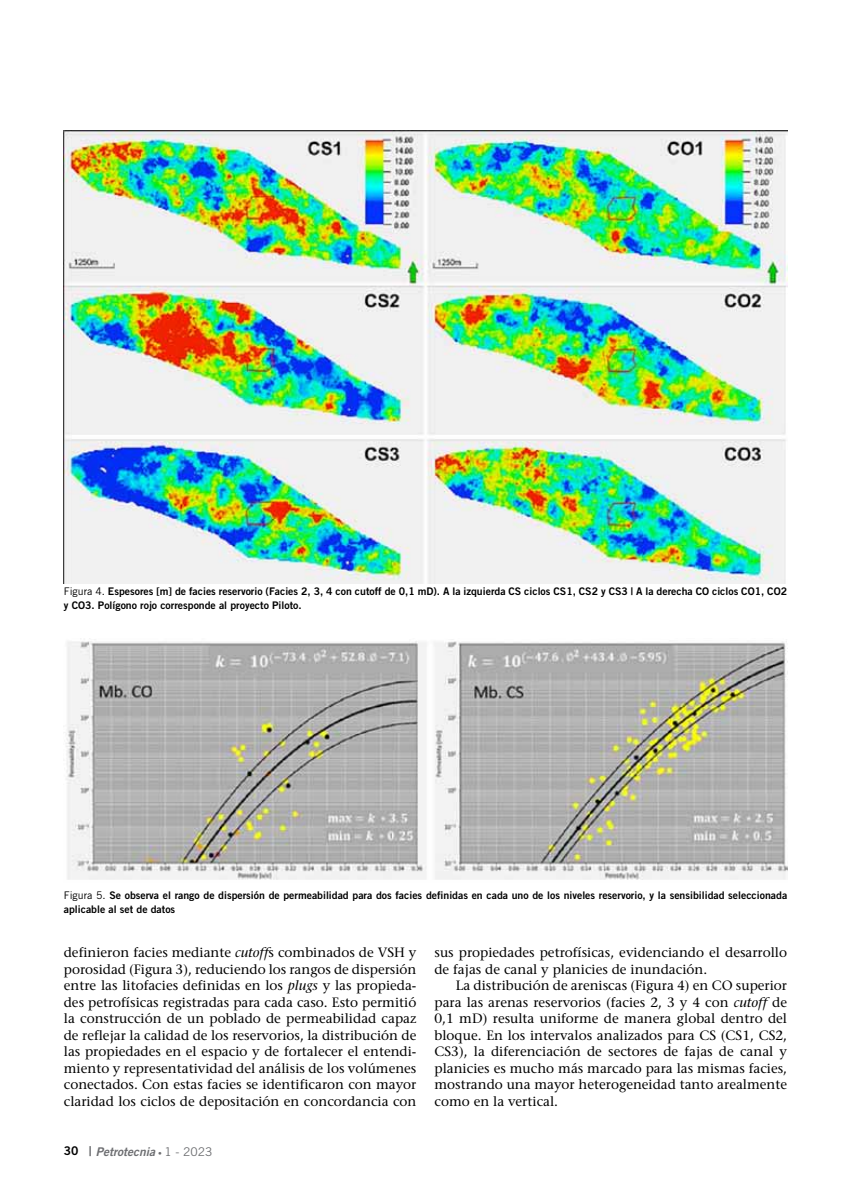
<style>
.page{position:relative;width:851px;height:1191px;background:#fff}
.page>*{position:absolute;margin:0;border:0;box-sizing:border-box;transform-origin:0 0}
.t1{font:13.5px/16.5px "Stone Serif";color:#000;text-align:justify}
.t2{font:italic 12px "Trade Gothic Bold Two";color:#6d6e71}
.t3{font:10.5px/13.5px "Trade Gothic Bold Two";color:#000}
.s1{font-family:"Trade Gothic"}
.s2{font-style:italic}
.s3{font-style:normal;color:#000}
.s4{font-style:normal;font-size:13.5px}
.s5{font-style:normal;font-size:7.5px}
.s6{font-family:"Trade Gothic";font-style:normal}
</style>
<div class="page">
<img style="left:66px;top:638px;width:721px;height:242px">
<img style="left:64px;top:130px;width:723px;height:453px">
<p class="t3" style="left:64px;top:584px;width:724px"><span class="s1">Figura 4.</span> Espesores [m] de facies reservorio (Facies 2, 3, 4 con cutoff de 0,1 mD). A la izquierda CS ciclos CS1, CS2 y CS3 | A la derecha CO ciclos CO1, CO2 y CO3. Polígono rojo corresponde al proyecto Piloto.</p>
<p class="t3" style="left:64px;top:888px;width:724px"><span class="s1">Figura 5.</span> Se observa el rango de dispersión de permeabilidad para dos facies definidas en cada uno de los niveles reservorio, y la sensibilidad seleccionada aplicable al set de datos</p>
<p class="t1" style="left:64px;top:944px;width:354px">definieron facies mediante <span class="s2">cutoff</span>s combinados de VSH y porosidad (Figura 3), reduciendo los rangos de dispersión entre las litofacies definidas en los <span class="s2">plugs</span> y las propieda&shy;des petrofísicas registradas para cada caso. Esto permitió la construcción de un poblado de permeabilidad capaz de reflejar la calidad de los reservorios, la distribución de las propiedades en el espacio y de fortalecer el entendi&shy;miento y representatividad del análisis de los volúmenes conectados. Con estas facies se identificaron con mayor claridad los ciclos de depositación en concordancia con</p>
<p class="t1" style="left:434px;top:944px;width:354px">sus propiedades petrofísicas, evidenciando el desarrollo de fajas de canal y planicies de inundación.</p>
<p class="t1" style="left:434px;top:977px;width:354px;text-indent:21px">La distribución de areniscas (Figura 4) en CO superior para las arenas reservorios (facies 2, 3 y 4 con <span class="s2">cutoff</span> de 0,1 mD) resulta uniforme de manera global dentro del bloque. En los intervalos analizados para CS (CS1, CS2, CS3), la diferenciación de sectores de fajas de canal y planicies es mucho más marcado para las mismas facies, mostrando una mayor heterogeneidad tanto arealmente como en la vertical.</p>
<p class="t2" style="left:64px;top:1143px;width:150px"><span class="s3">30</span> <span class="s4">|</span> Petrotecnia <span class="s5">•</span> <span class="s6">1 - 2023</span></p>
</div>
